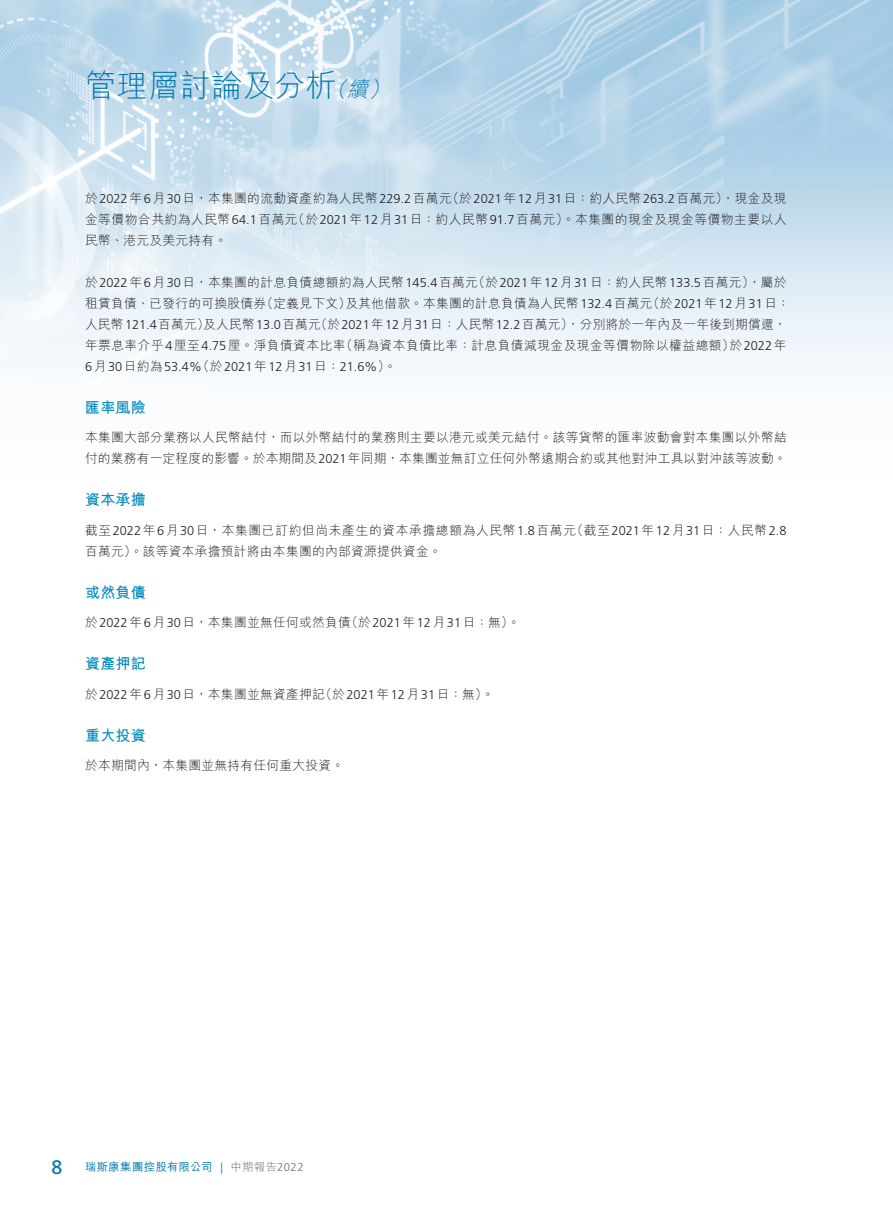
<style>
.page{position:relative;width:893px;height:1212px;background:#fff}
.page>*{position:absolute;margin:0;border:0;box-sizing:border-box;transform-origin:0 0}
.t1{font:300 31.5px "M Hei HK";color:#0078ae}
._02_H2{font:700 15px "M Hei HK";letter-spacing:.02em;color:#018abb}
._00_txt{font:300 12.75px/21px "M Hei HK";letter-spacing:.02em;color:#231f20}
._00_txt-2{font:300 12.75px/21px "M Hei HK";letter-spacing:.05em;color:#231f20}
.t2{font:500 11.25px "M Hei HK";letter-spacing:.04em;color:#0078ae}
.s1{font-style:italic;font-size:21px}
.s2{font-family:"Frutiger LT Std"}
.s3{font-family:"Frutiger LT Std";font-weight:400;font-size:19.5px}
.s4{font-family:"Frutiger LT Std";font-weight:300}
.s5{font-weight:300;color:#6c6d70}
.s6{font-family:"Frutiger LT Std";font-weight:300;color:#6c6d70}
</style>
<div class="page">
<img style="left:0;top:0;width:893px;height:363px">
<h1 class="t1" style="left:85px;top:70px;width:311px">管理層討論及分析<span class="s1">（續）</span></h1>
<p class="_00_txt" style="left:85px;top:187px;width:703px;text-align:justify">於<span class="s2">2022</span>年<span class="s2">6</span>月<span class="s2">30</span>日，本集團的流動資產約為人民幣<span class="s2">229.2</span>百萬元（於<span class="s2">2021</span>年<span class="s2">12</span>月<span class="s2">31</span>日：約人民幣<span class="s2">263.2</span>百萬元），現金及現金等價物合共約為人民幣<span class="s2">64.1</span>百萬元（於<span class="s2">2021</span>年<span class="s2">12</span>月<span class="s2">31</span>日：約人民幣<span class="s2">91.7</span>百萬元）。本集團的現金及現金等價物主要以人民幣、港元及美元持有。</p>
<p class="_00_txt" style="left:85px;top:271px;width:706px">於<span class="s2">2022</span>年<span class="s2">6</span>月<span class="s2">30</span>日，本集團的計息負債總額約為人民幣<span class="s2">145.4</span>百萬元（於<span class="s2">2021</span>年<span class="s2">12</span>月<span class="s2">31</span>日：約人民幣<span class="s2">133.5</span>百萬元），屬於租賃負債、已發行的可換股債券（定義見下文）及其他借款。本集團的計息負債為人民幣<span class="s2">132.4</span>百萬元（於<span class="s2">2021</span>年<span class="s2">12</span>月<span class="s2">31</span>日：人民幣<span class="s2">121.4</span>百萬元）及人民幣<span class="s2">13.0</span>百萬元（於<span class="s2">2021</span>年<span class="s2">12</span>月<span class="s2">31</span>日：人民幣<span class="s2">12.2</span>百萬元），分別將於一年內及一年後到期償還，年票息率介乎<span class="s2">4</span>厘至<span class="s2">4.75</span>厘。淨負債資本比率（稱為資本負債比率：計息負債減現金及現金等價物除以權益總額）於<span class="s2">2022</span>年<span class="s2">6</span>月<span class="s2">30</span>日約為<span class="s2">53.4%</span>（於<span class="s2">2021</span>年<span class="s2">12</span>月<span class="s2">31</span>日：<span class="s2">21.6%</span>）。</p>
<p class="_02_H2" style="left:85px;top:396px;width:62px">匯率風險</p>
<p class="_00_txt" style="left:85px;top:427px;width:703px">本集團大部分業務以人民幣結付，而以外幣結付的業務則主要以港元或美元結付。該等貨幣的匯率波動會對本集團以外幣結付的業務有一定程度的影響。於本期間及<span class="s2">2021</span>年同期，本集團並無訂立任何外幣遠期合約或其他對沖工具以對沖該等波動。</p>
<p class="_02_H2" style="left:85px;top:489px;width:62px">資本承擔</p>
<p class="_00_txt-2" style="left:85px;top:519px;width:703px">截至<span class="s2">2022</span>年<span class="s2">6</span>月<span class="s2">30</span>日，本集團已訂約但尚未產生的資本承擔總額為人民幣<span class="s2">1.8</span>百萬元（截至<span class="s2">2021</span>年<span class="s2">12</span>月<span class="s2">31</span>日：人民幣<span class="s2">2.8</span>百萬元）。該等資本承擔預計將由本集團的內部資源提供資金。</p>
<p class="_02_H2" style="left:85px;top:581px;width:62px">或然負債</p>
<p class="_00_txt" style="left:85px;top:612px;width:437px">於<span class="s2">2022</span>年<span class="s2">6</span>月<span class="s2">30</span>日，本集團並無任何或然負債（於<span class="s2">2021</span>年<span class="s2">12</span>月<span class="s2">31</span>日：無）。</p>
<p class="_02_H2" style="left:85px;top:653px;width:62px">資產押記</p>
<p class="_00_txt" style="left:85px;top:683px;width:411px">於<span class="s2">2022</span>年<span class="s2">6</span>月<span class="s2">30</span>日，本集團並無資產押記（於<span class="s2">2021</span>年<span class="s2">12</span>月<span class="s2">31</span>日：無）。</p>
<p class="_02_H2" style="left:85px;top:724px;width:62px">重大投資</p>
<p class="_00_txt" style="left:85px;top:755px;width:261px">於本期間內，本集團並無持有任何重大投資。</p>
<p class="t2" style="left:52px;top:1159px;width:254px"><span class="s3">8</span> 瑞斯康集團控股有限公司 <span class="s4">|</span> <span class="s5">中期報告</span><span class="s6">2022</span></p>
</div>
